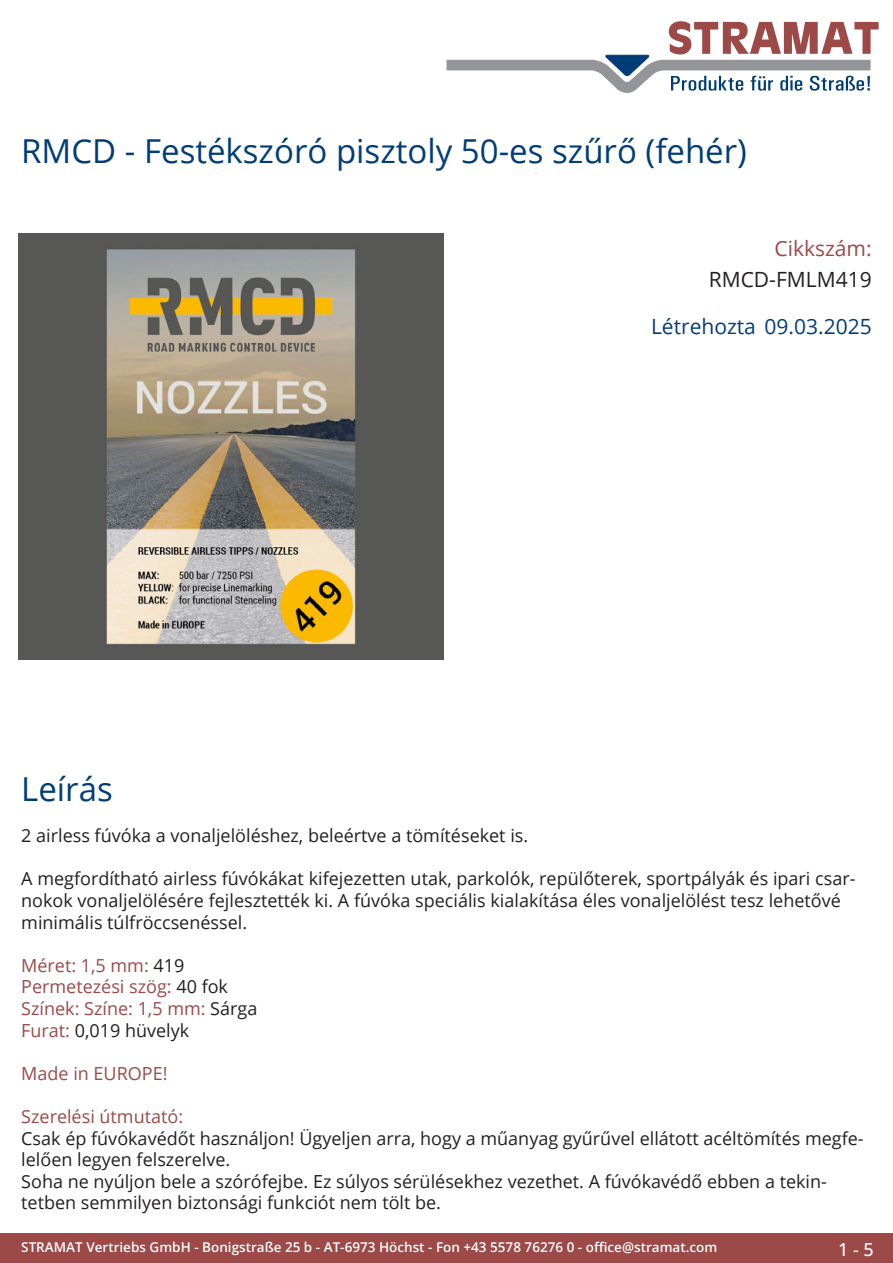
<style>
.page{position:relative;width:893px;height:1263px;background:#fff}
.page>*{position:absolute;margin:0;border:0;box-sizing:border-box;transform-origin:0 0}
.Produkttitel{font:33px "Open Sans";color:#003d78}
.Erstellungsdatum{font:21px "Open Sans";color:#003d78}
.TechDaten_Inhalt{font:21px "Open Sans";color:#231f20}
.TechDaten_Überschrif{font:21px "Open Sans";color:#9c4948}
.Beschreibung_Text{font:18px/21.6px "Open Sans";color:#231f20}
.Beschreibung_Text-2{font:18px/21.6px "Open Sans";color:#9c4948}
.t1{font:500 18px "Open Sans";color:#fff}
.t2{font:600 13.5px "Open Sans";color:#fff}
.s1{color:#231f20}
.s2{color:#9c4948}
</style>
<div class="page">
<div style="left:0;top:1233px;width:893px;height:30px;background:#9c4948"></div>
<svg style="left:446px;top:21px;width:433px;height:72px"></svg>
<img style="left:18px;top:234px;width:425px;height:425px">
<p class="Produkttitel" style="left:21px;top:128px;width:727px">RMCD - Festékszóró pisztoly 50-es szűrő (fehér)</p>
<p class="TechDaten_Überschrif" style="left:774px;top:234px;width:99px">Cikkszám:</p>
<p class="TechDaten_Inhalt" style="left:709px;top:265px;width:164px">RMCD-FMLM419</p>
<p class="Erstellungsdatum" style="left:651px;top:312px;width:222px">Létrehozta 09.03.2025</p>
<p class="Produkttitel" style="left:21px;top:766px;width:93px">Leírás</p>
<p class="Beschreibung_Text" style="left:21px;top:824px;width:508px">2 airless fúvóka a vonaljelöléshez, beleértve a tömítéseket is.</p>
<p class="Beschreibung_Text" style="left:21px;top:867px;width:834px">A megfordítható airless fúvókákat kifejezetten utak, parkolók, repülőterek, sportpályák és ipari csar&shy;nokok vonaljelölésére fejlesztették ki. A fúvóka speciális kialakítása éles vonaljelölést tesz lehetővé minimális túlfröccsenéssel.</p>
<p class="Beschreibung_Text-2" style="left:21px;top:954px;width:238px">Méret: 1,5 mm: <span class="s1">419<br></span>Permetezési szög: <span class="s1">40 fok<br></span>Színek: Színe: 1,5 mm: <span class="s1">Sárga<br></span>Furat: <span class="s1">0,019 hüvelyk</span></p>
<p class="Beschreibung_Text-2" style="left:21px;top:1062px;width:148px">Made in EUROPE!</p>
<p class="Beschreibung_Text" style="left:21px;top:1105px;width:842px"><span class="s2">Szerelési útmutató:<br></span>Csak ép fúvókavédőt használjon! Ügyeljen arra, hogy a műanyag gyűrűvel ellátott acéltömítés megfe&shy;lelően legyen felszerelve.<br>Soha ne nyúljon bele a szórófejbe. Ez súlyos sérülésekhez vezethet. A fúvókavédő ebben a tekin&shy;tetben semmilyen biztonsági funkciót nem tölt be.</p>
<p class="t2" style="left:21px;top:1238px;width:698px">STRAMAT Vertriebs GmbH - Bonigstraße 25 b - AT-6973 Höchst - Fon +43 5578 76276 0 - office@stramat.com</p>
<p class="t1" style="left:838px;top:1237px;width:37px">1 - 5</p>
</div>
